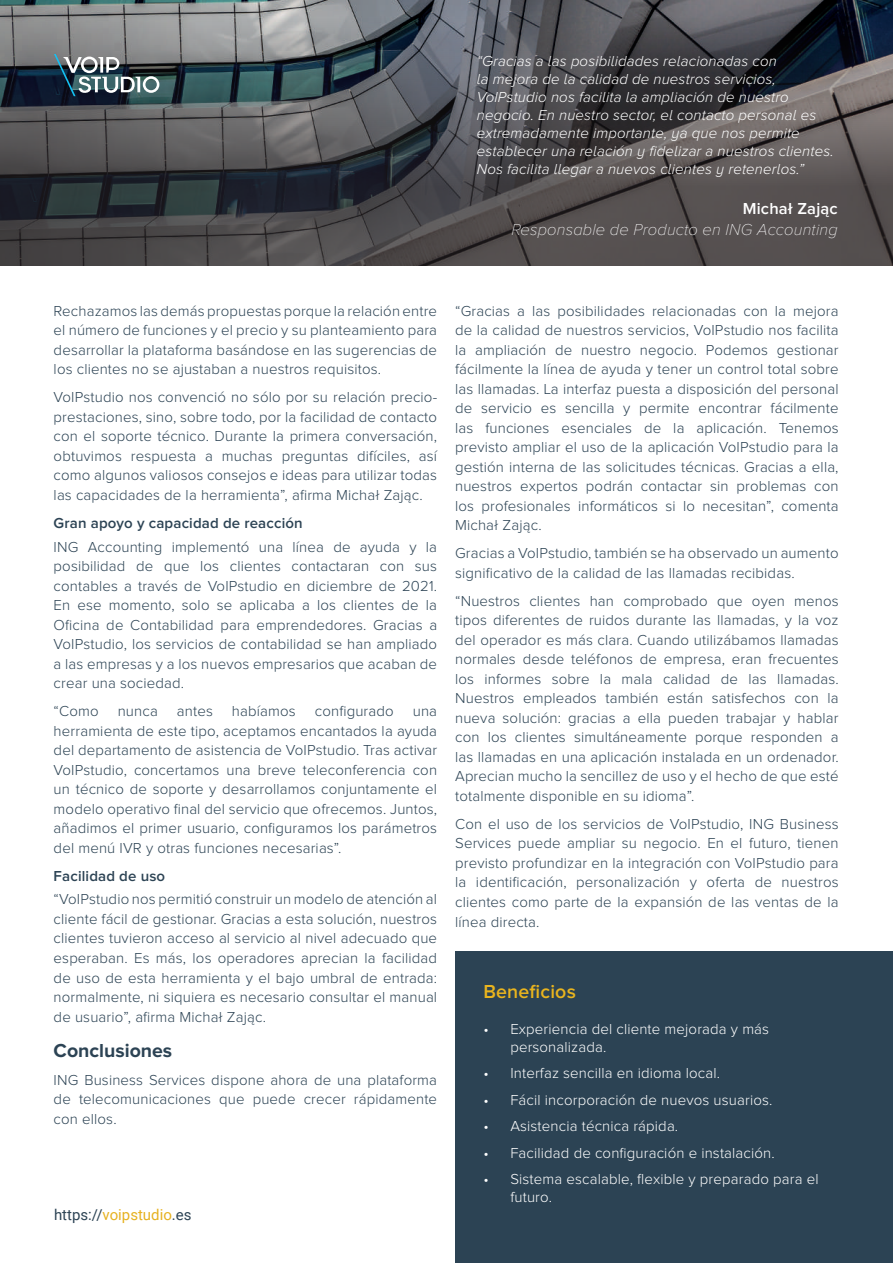
<style>
.page{position:relative;width:893px;height:1263px;background:#fff}
.page>*{position:absolute;margin:0;border:0;box-sizing:border-box;transform-origin:0 0}
.t1{font:700 19.5px "Proxima Nova";color:#2c4354}
.t2{font:600 19.5px "Proxima Nova";letter-spacing:.01em;color:#e9b41e}
.t3{font:italic 100 16.5px "Proxima Nova";letter-spacing:.01em;color:#fff}
.t4{font:600 16.5px "Proxima Nova";letter-spacing:.01em;color:#fff}
.t5{font:300 15px/19.5px "Proxima Nova";letter-spacing:.01em;color:#2c4354;text-align:justify}
.t6{font:italic 300 15px/18px "Proxima Nova A";letter-spacing:.01em;color:#fff}
.t7{font:300 15px/18px "Proxima Nova";letter-spacing:.01em;color:#fff}
.t8{font:600 15px "Proxima Nova";letter-spacing:.01em;color:#2c4354}
.t9{font:15px "Roboto";color:#2c4354}
.s1{color:#e6b120}
</style>
<div class="page">
<svg style="left:0;top:0;width:893px;height:266px;background:#505154"></svg>
<svg style="left:54px;top:54px;width:105px;height:42px;background:#5f6e74"></svg>
<div style="left:455px;top:951px;width:438px;height:312px;background:#2c4354"></div>
<p class="t6" style="left:477px;top:52px;width:359px">“Gracias a las posibilidades relacionadas con<br>la mejora de la calidad de nuestros servicios, VoIPstudio nos facilita la ampliación de nuestro negocio. En nuestro sector, el contacto personal es extremadamente importante, ya que nos permite establecer una relación y fidelizar a nuestros clientes.<br>Nos facilita llegar a nuevos clientes y retenerlos.”</p>
<p class="t4" style="left:743px;top:199px;width:96px">Michał Zając</p>
<p class="t3" style="left:511px;top:220px;width:328px">Responsable de Producto en ING Accounting</p>
<p class="t5" style="left:54px;top:302px;width:385px">Rechazamos las demás propuestas porque la relación entre el número de funciones y el precio y su planteamiento para desarrollar la plataforma basándose en las sugerencias de los clientes no se ajustaban a nuestros requisitos.</p>
<p class="t5" style="left:54px;top:388px;width:385px">VoIPstudio nos convenció no sólo por su relación precio&shy;prestaciones, sino, sobre todo, por la facilidad de contacto con el soporte técnico. Durante la primera conversación, obtuvimos respuesta a muchas preguntas difíciles, así como algunos valiosos consejos e ideas para utilizar todas las capacidades de la herramienta”, afirma Michał Zając.</p>
<p class="t8" style="left:54px;top:514px;width:251px">Gran apoyo y capacidad de reacción</p>
<p class="t5" style="left:54px;top:538px;width:385px">ING Accounting implementó una línea de ayuda y la posibilidad de que los clientes contactaran con sus contables a través de VoIPstudio en diciembre de 2021.<br>En ese momento, solo se aplicaba a los clientes de la Oficina de Contabilidad para emprendedores. Gracias a VoIPstudio, los servicios de contabilidad se han ampliado a las empresas y a los nuevos empresarios que acaban de crear una sociedad.</p>
<p class="t5" style="left:54px;top:702px;width:47px">“Como</p>
<p class="t5" style="left:118px;top:702px;width:42px">nunca</p>
<p class="t5" style="left:177px;top:702px;width:38px">antes</p>
<p class="t5" style="left:232px;top:702px;width:65px">habíamos</p>
<p class="t5" style="left:315px;top:702px;width:80px">configurado</p>
<p class="t5" style="left:54px;top:702px;width:385px;text-indent:359px">una herramienta de este tipo, aceptamos encantados la ayuda del departamento de asistencia de VoIPstudio. Tras activar VoIPstudio, concertamos una breve teleconferencia con un técnico de soporte y desarrollamos conjuntamente el modelo operativo final del servicio que ofrecemos. Juntos, añadimos el primer usuario, configuramos los parámetros del menú IVR y otras funciones necesarias”.</p>
<p class="t8" style="left:54px;top:867px;width:113px">Facilidad de uso</p>
<p class="t5" style="left:54px;top:890px;width:385px">“VoIPstudio nos permitió construir un modelo de atención al cliente fácil de gestionar. Gracias a esta solución, nuestros clientes tuvieron acceso al servicio al nivel adecuado que esperaban. Es más, los operadores aprecian la facilidad de uso de esta herramienta y el bajo umbral de entrada: normalmente, ni siquiera es necesario consultar el manual de usuario”, afirma Michał Zając.</p>
<h1 class="t1" style="left:54px;top:1039px;width:120px">Conclusiones</h1>
<p class="t5" style="left:54px;top:1071px;width:385px">ING Business Services dispone ahora de una plataforma de telecomunicaciones que puede crecer rápidamente con ellos.</p>
<p class="t9" style="left:54px;top:1204px;width:139px">https://<span class="s1">voipstudio</span>.es</p>
<p class="t5" style="left:455px;top:302px;width:385px">“Gracias a las posibilidades relacionadas con la mejora de la calidad de nuestros servicios, VoIPstudio nos facilita la ampliación de nuestro negocio. Podemos gestionar fácilmente la línea de ayuda y tener un control total sobre las llamadas. La interfaz puesta a disposición del personal de servicio es sencilla y permite encontrar fácilmente las funciones esenciales de la aplicación. Tenemos previsto ampliar el uso de la aplicación VoIPstudio para la gestión interna de las solicitudes técnicas. Gracias a ella, nuestros expertos podrán contactar sin problemas con los profesionales informáticos si lo necesitan”, comenta Michał Zając.</p>
<p class="t5" style="left:455px;top:544px;width:385px">Gracias a VoIPstudio, también se ha observado un aumento significativo de la calidad de las llamadas recibidas.</p>
<p class="t5" style="left:455px;top:592px;width:385px">“Nuestros clientes han comprobado que oyen menos tipos diferentes de ruidos durante las llamadas, y la voz del operador es más clara. Cuando utilizábamos llamadas normales desde teléfonos de empresa, eran frecuentes los informes sobre la mala calidad de las llamadas.<br>Nuestros empleados también están satisfechos con la nueva solución: gracias a ella pueden trabajar y hablar con los clientes simultáneamente porque responden a las llamadas en una aplicación instalada en un ordenador.<br>Aprecian mucho la sencillez de uso y el hecho de que esté totalmente disponible en su idioma”.</p>
<p class="t5" style="left:455px;top:815px;width:385px">Con el uso de los servicios de VoIPstudio, ING Business Services puede ampliar su negocio. En el futuro, tienen previsto profundizar en la integración con VoIPstudio para la identificación, personalización y oferta de nuestros clientes como parte de la expansión de las ventas de la línea directa.</p>
<h1 class="t2" style="left:483px;top:980px;width:94px">Beneficios</h1>
<p class="t7" style="left:510px;top:1020px;width:260px;text-indent:-27px">• Experiencia del cliente mejorada y más personalizada.</p>
<p class="t7" style="left:483px;top:1065px;width:238px">• Interfaz sencilla en idioma local.</p>
<p class="t7" style="left:483px;top:1091px;width:291px">• Fácil incorporación de nuevos usuarios.</p>
<p class="t7" style="left:483px;top:1118px;width:196px">• Asistencia técnica rápida.</p>
<p class="t7" style="left:483px;top:1144px;width:293px">• Facilidad de configuración e instalación.</p>
<p class="t7" style="left:510px;top:1171px;width:310px;text-indent:-27px">• Sistema escalable, flexible y preparado para el futuro.</p>
</div>
